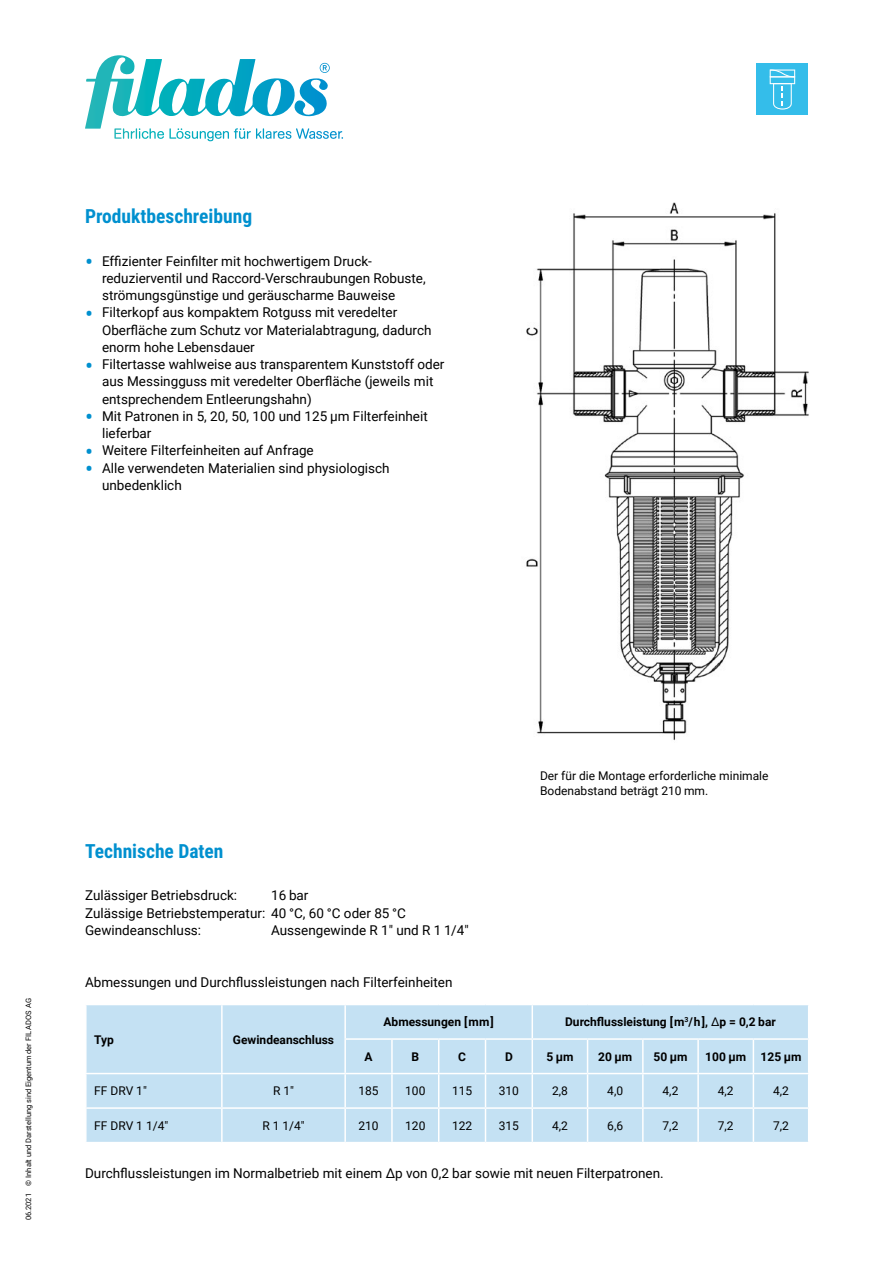
<style>
.page{position:relative;width:893px;height:1263px;background:#fff}
.page>*{position:absolute;margin:0;border:0;box-sizing:border-box;transform-origin:0 0}
.t1{font:700 19.5px "Roboto Condensed";color:#0090cf}
.t2{font:13.5px/17.2px "Roboto";color:#000}
.t3{font:12px/15px "Roboto";color:#000}
.t4{font:700 12px "Roboto";color:#000}
.t5{font:7.5px "Roboto";color:#000}
.s1{font-size:24px;color:#0090cf}
.s2{font-family:"Roboto Condensed"}
.s3{font-weight:400}
</style>
<div class="page">
<svg style="left:85px;top:56px;width:211px;height:73px"></svg>
<div style="left:87px;top:1005px;width:721px;height:137px;background:#c4e1f3"></div>
<hr style="left:221px;top:1005px;width:2px;height:34px;background:#fff">
<hr style="left:344px;top:1005px;width:2px;height:33px;background:#fff">
<hr style="left:531px;top:1005px;width:2px;height:33px;background:#fff">
<hr style="left:221px;top:1039px;width:2px;height:34px;background:#fff">
<hr style="left:344px;top:1038px;width:48px;height:2px;background:#fff">
<hr style="left:344px;top:1040px;width:2px;height:33px;background:#fff">
<hr style="left:392px;top:1038px;width:47px;height:2px;background:#fff">
<hr style="left:391px;top:1040px;width:2px;height:33px;background:#fff">
<hr style="left:439px;top:1038px;width:46px;height:2px;background:#fff">
<hr style="left:438px;top:1040px;width:1px;height:33px;background:#fff">
<hr style="left:485px;top:1038px;width:47px;height:2px;background:#fff">
<hr style="left:485px;top:1040px;width:1px;height:33px;background:#fff">
<hr style="left:532px;top:1038px;width:56px;height:2px;background:#fff">
<hr style="left:531px;top:1040px;width:2px;height:33px;background:#fff">
<hr style="left:588px;top:1038px;width:55px;height:2px;background:#fff">
<hr style="left:587px;top:1040px;width:1px;height:33px;background:#fff">
<hr style="left:643px;top:1038px;width:55px;height:2px;background:#fff">
<hr style="left:642px;top:1040px;width:2px;height:33px;background:#fff">
<hr style="left:698px;top:1038px;width:55px;height:2px;background:#fff">
<hr style="left:697px;top:1040px;width:2px;height:33px;background:#fff">
<hr style="left:753px;top:1038px;width:56px;height:2px;background:#fff">
<hr style="left:753px;top:1040px;width:1px;height:33px;background:#fff">
<hr style="left:85px;top:1073px;width:137px;height:1px;background:#fff">
<hr style="left:222px;top:1073px;width:123px;height:1px;background:#fff">
<hr style="left:221px;top:1074px;width:2px;height:33px;background:#fff">
<hr style="left:345px;top:1073px;width:47px;height:1px;background:#fff">
<hr style="left:344px;top:1074px;width:2px;height:33px;background:#fff">
<hr style="left:392px;top:1073px;width:47px;height:1px;background:#fff">
<hr style="left:391px;top:1074px;width:2px;height:33px;background:#fff">
<hr style="left:439px;top:1073px;width:46px;height:1px;background:#fff">
<hr style="left:438px;top:1074px;width:1px;height:33px;background:#fff">
<hr style="left:485px;top:1073px;width:47px;height:1px;background:#fff">
<hr style="left:485px;top:1074px;width:1px;height:33px;background:#fff">
<hr style="left:532px;top:1073px;width:56px;height:1px;background:#fff">
<hr style="left:531px;top:1074px;width:2px;height:33px;background:#fff">
<hr style="left:588px;top:1073px;width:55px;height:1px;background:#fff">
<hr style="left:587px;top:1074px;width:1px;height:33px;background:#fff">
<hr style="left:643px;top:1073px;width:55px;height:1px;background:#fff">
<hr style="left:642px;top:1074px;width:2px;height:33px;background:#fff">
<hr style="left:698px;top:1073px;width:55px;height:1px;background:#fff">
<hr style="left:697px;top:1074px;width:2px;height:33px;background:#fff">
<hr style="left:753px;top:1073px;width:56px;height:1px;background:#fff">
<hr style="left:753px;top:1074px;width:1px;height:33px;background:#fff">
<hr style="left:85px;top:1107px;width:137px;height:2px;background:#fff">
<hr style="left:222px;top:1107px;width:123px;height:2px;background:#fff">
<hr style="left:221px;top:1109px;width:2px;height:33px;background:#fff">
<hr style="left:345px;top:1107px;width:47px;height:2px;background:#fff">
<hr style="left:344px;top:1109px;width:2px;height:33px;background:#fff">
<hr style="left:392px;top:1107px;width:47px;height:2px;background:#fff">
<hr style="left:391px;top:1109px;width:2px;height:33px;background:#fff">
<hr style="left:439px;top:1107px;width:46px;height:2px;background:#fff">
<hr style="left:438px;top:1109px;width:1px;height:33px;background:#fff">
<hr style="left:485px;top:1107px;width:47px;height:2px;background:#fff">
<hr style="left:485px;top:1109px;width:1px;height:33px;background:#fff">
<hr style="left:532px;top:1107px;width:56px;height:2px;background:#fff">
<hr style="left:531px;top:1109px;width:2px;height:33px;background:#fff">
<hr style="left:588px;top:1107px;width:55px;height:2px;background:#fff">
<hr style="left:587px;top:1109px;width:1px;height:33px;background:#fff">
<hr style="left:643px;top:1107px;width:55px;height:2px;background:#fff">
<hr style="left:642px;top:1109px;width:2px;height:33px;background:#fff">
<hr style="left:698px;top:1107px;width:55px;height:2px;background:#fff">
<hr style="left:697px;top:1109px;width:2px;height:33px;background:#fff">
<hr style="left:753px;top:1107px;width:56px;height:2px;background:#fff">
<hr style="left:753px;top:1109px;width:1px;height:33px;background:#fff">
<img style="left:526px;top:202px;width:283px;height:539px">
<div style="left:757px;top:64px;width:51px;height:51px;background:#34bdea"></div>
<svg style="left:770px;top:70px;width:25px;height:40px"></svg>
<h1 class="t1" style="left:85px;top:202px;width:169px">Produktbeschreibung</h1>
<p class="t2" style="left:102px;top:252px;width:325px;text-indent:-17px"><span class="s1">•</span> Effizienter Feinfilter mit hochwertigem Druck&shy;reduzierventil und Raccord--Verschraubungen Robuste, strömungsgünstige und geräuscharme Bauweise</p>
<p class="t2" style="left:102px;top:303px;width:331px;text-indent:-17px"><span class="s1">•</span> Filterkopf aus kompaktem Rotguss mit veredelter<br>Oberfläche zum Schutz vor Materialabtragung, dadurch enorm hohe Lebensdauer</p>
<p class="t2" style="left:102px;top:355px;width:344px;text-indent:-17px"><span class="s1">•</span> Filtertasse wahlweise aus transparentem Kunststoff oder aus Messingguss mit veredelter Oberfläche (jeweils mit entsprechendem Entleerungshahn)</p>
<p class="t2" style="left:102px;top:407px;width:327px;text-indent:-17px"><span class="s1">•</span> Mit Patronen in 5, 20, 50, 100 und 125 μm Filterfeinheit lieferbar</p>
<p class="t2" style="left:85px;top:441px;width:230px"><span class="s1">•</span> Weitere Filterfeinheiten auf Anfrage</p>
<p class="t2" style="left:102px;top:459px;width:289px;text-indent:-17px"><span class="s1">•</span> Alle verwendeten Materialien sind physiologisch unbedenklich</p>
<p class="t5" style="left:23px;top:1220px;width:224px;rotate:-90deg">06.2021 © Inhalt und Darstellung sind Eigentum der FILADOS AG</p>
<h1 class="t1" style="left:85px;top:837px;width:140px">Technische Daten</h1>
<p class="t2" style="left:85px;top:886px;width:154px">Zulässiger Betriebsdruck:</p>
<p class="t2" style="left:85px;top:886px;width:323px;text-indent:186px">16 bar<br>Zulässige Betriebstemperatur: 40 °C, 60 °C oder 85 °C<br>Gewindeanschluss:</p>
<p class="t2" style="left:271px;top:921px;width:199px">Aussengewinde R 1<span class="s2">"</span> und R 1 1/4<span class="s2">"</span></p>
<p class="t2" style="left:85px;top:972px;width:369px">Abmessungen und Durchflussleistungen nach Filterfeinheiten</p>
<p class="t3" style="left:540px;top:768px;width:230px">Der für die Montage erforderliche minimale<br>Bodenabstand beträgt 210 mm.</p>
<p class="t4" style="left:94px;top:1031px;width:21px">Typ</p>
<p class="t4" style="left:233px;top:1031px;width:103px">Gewindeanschluss</p>
<p class="t4" style="left:383px;top:1013px;width:112px">Abmessungen [ mm ]</p>
<p class="t4" style="left:565px;top:1013px;width:212px">Durchflussleistung [ m<sup>3</sup>/h ], <span class="s3">Δ</span>p = 0,2 bar</p>
<p class="t4" style="left:365px;top:1048px;width:10px">A</p>
<p class="t4" style="left:411px;top:1048px;width:9px">B</p>
<p class="t4" style="left:458px;top:1048px;width:9px">C</p>
<p class="t4" style="left:505px;top:1048px;width:9px">D</p>
<p class="t4" style="left:546px;top:1048px;width:29px">5 µm</p>
<p class="t4" style="left:598px;top:1048px;width:36px">20 µm</p>
<p class="t4" style="left:653px;top:1048px;width:36px">50 µm</p>
<p class="t4" style="left:705px;top:1048px;width:98px">100 µm 125 µm</p>
<p class="t3" style="left:94px;top:1083px;width:54px">FF DRV 1"</p>
<p class="t3" style="left:273px;top:1083px;width:22px">R 1"</p>
<p class="t3" style="left:358px;top:1083px;width:22px">185</p>
<p class="t3" style="left:405px;top:1083px;width:22px">100</p>
<p class="t3" style="left:452px;top:1083px;width:22px">115</p>
<p class="t3" style="left:499px;top:1083px;width:22px">310</p>
<p class="t3" style="left:552px;top:1083px;width:17px">2,8</p>
<p class="t3" style="left:607px;top:1083px;width:17px">4,0</p>
<p class="t3" style="left:663px;top:1083px;width:17px">4,2</p>
<p class="t3" style="left:718px;top:1083px;width:17px">4,2</p>
<p class="t3" style="left:773px;top:1083px;width:17px">4,2</p>
<p class="t3" style="left:94px;top:1117px;width:75px">FF DRV 1 1/4"</p>
<p class="t3" style="left:262px;top:1117px;width:44px">R 1 1/4"</p>
<p class="t3" style="left:358px;top:1117px;width:22px">210</p>
<p class="t3" style="left:405px;top:1117px;width:22px">120</p>
<p class="t3" style="left:452px;top:1117px;width:22px">122</p>
<p class="t3" style="left:499px;top:1117px;width:22px">315</p>
<p class="t3" style="left:552px;top:1117px;width:17px">4,2</p>
<p class="t3" style="left:607px;top:1117px;width:17px">6,6</p>
<p class="t3" style="left:663px;top:1117px;width:17px">7,2</p>
<p class="t3" style="left:718px;top:1117px;width:17px">7,2</p>
<p class="t3" style="left:773px;top:1117px;width:17px">7,2</p>
<p class="t2" style="left:85px;top:1164px;width:580px">Durchflussleistungen im Normalbetrieb mit einem Δp von 0,2 bar sowie mit neuen Filterpatronen.</p>
</div>
